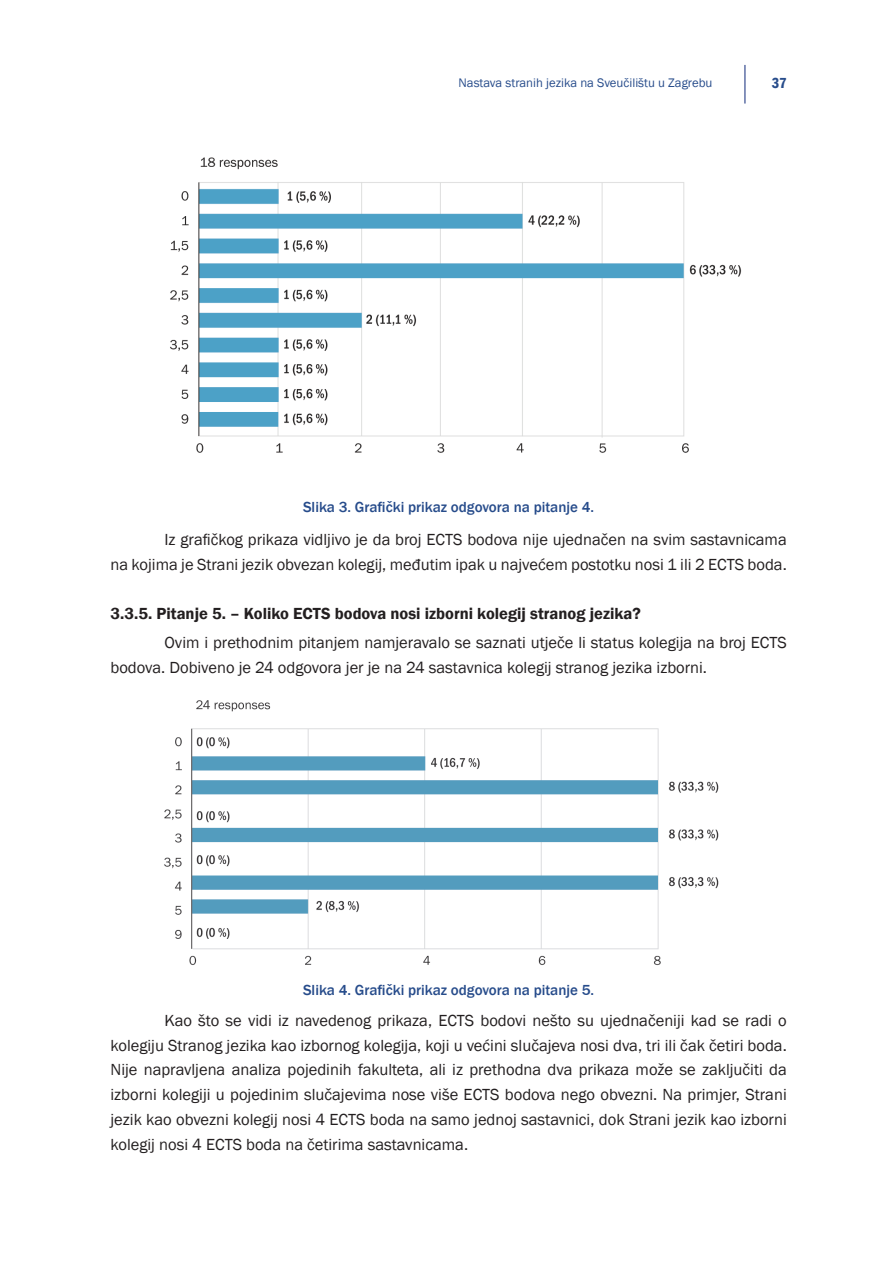
<style>
.page{position:relative;width:893px;height:1263px;background:#fff}
.page>*{position:absolute;margin:0;border:0;box-sizing:border-box;transform-origin:0 0}
.t1{font:16.5px/24.8px "Franklin Gothic";color:#231f20;text-align:right}
.t2{font:600 16.5px "Franklin Gothic";color:#231f20}
.t3{font:500 15px "Franklin Gothic";color:#274c8b}
.t4{font:600 condensed 15px "Franklin Gothic";color:#274c8b}
.t5{font:12.75px "Franklin Gothic";color:#274c8b}
</style>
<div class="page">
<hr style="left:744px;top:65px;width:2px;height:39px;background:#5e70a6">
<img style="left:170px;top:157px;width:572px;height:296px">
<img style="left:164px;top:700px;width:555px;height:266px">
<p class="t5" style="left:458px;top:77px;width:255px">Nastava stranih jezika na Sveučilištu u Zagrebu</p>
<p class="t4" style="left:772px;top:74px;width:16px">37</p>
<p class="t3" style="left:303px;top:500px;width:293px">Slika 3. Grafički prikaz odgovora na pitanje 4.</p>
<p class="t1" style="left:111px;top:528px;width:678px">Iz grafičkog prikaza vidljivo je da broj ECTS bodova nije ujednačen na svim sastavnicama<br>na kojima je Strani jezik obvezan kolegij, međutim ipak u najvećem postotku nosi 1 ili 2 ECTS boda.</p>
<p class="t2" style="left:111px;top:607px;width:532px">3.3.5. Pitanje 5. – Koliko ECTS bodova nosi izborni kolegij stranog jezika?</p>
<p class="t1" style="left:111px;top:631px;width:678px;text-align:left;text-indent:54px">Ovim i prethodnim pitanjem namjeravalo se saznati utječe li status kolegija na broj ECTS bodova. Dobiveno je 24 odgovora jer je na 24 sastavnica kolegij stranog jezika izborni.</p>
<p class="t3" style="left:303px;top:983px;width:293px">Slika 4. Grafički prikaz odgovora na pitanje 5.</p>
<p class="t1" style="left:111px;top:1009px;width:678px;text-align:justify;text-indent:54px">Kao što se vidi iz navedenog prikaza, ECTS bodovi nešto su ujednačeniji kad se radi o kolegiju Stranog jezika kao izbornog kolegija, koji u većini slučajeva nosi dva, tri ili čak četiri boda.<br>Nije napravljena analiza pojedinih fakulteta, ali iz prethodna dva prikaza može se zaključiti da izborni kolegiji u pojedinim slučajevima nose više ECTS bodova nego obvezni. Na primjer, Strani jezik kao obvezni kolegij nosi 4 ECTS boda na samo jednoj sastavnici, dok Strani jezik kao izborni kolegij nosi 4 ECTS boda na četirima sastavnicama.</p>
</div>
